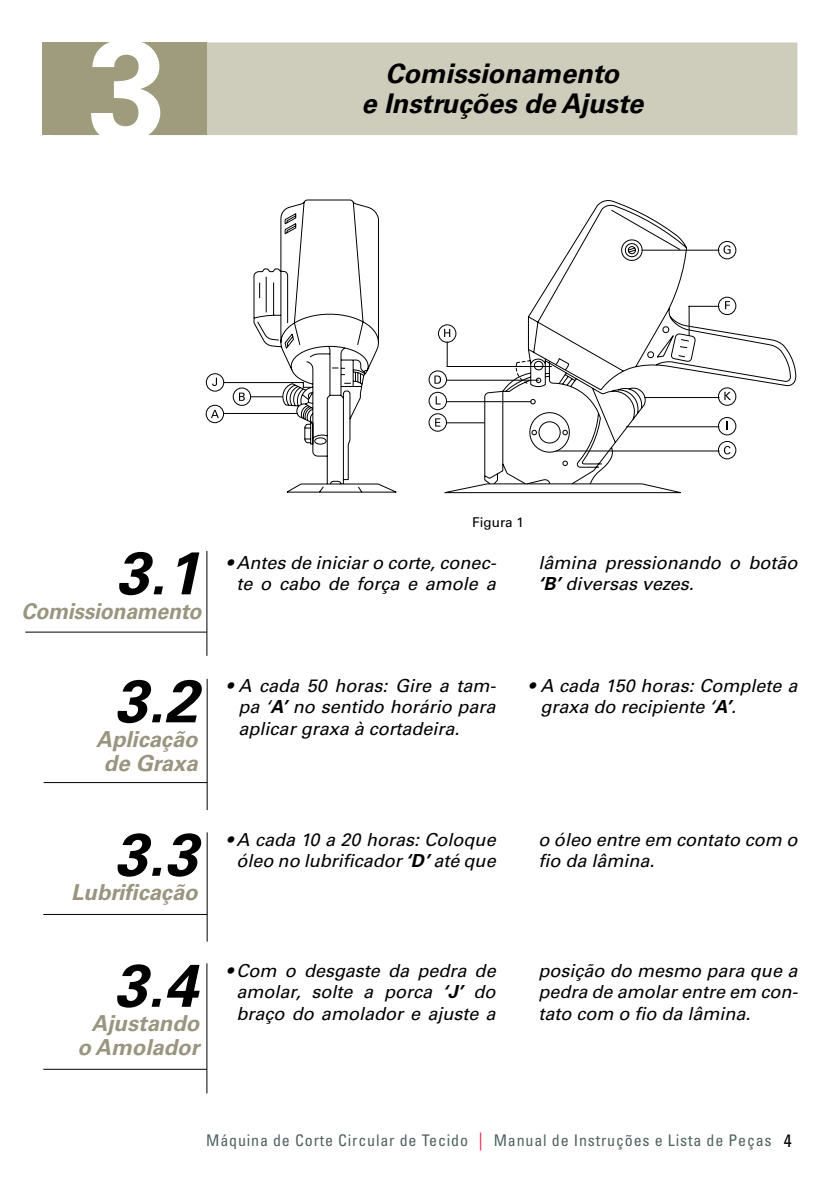
<style>
.page{position:relative;width:840px;height:1191px;background:#fff}
.page>*{position:absolute;margin:0;border:0;box-sizing:border-box;transform-origin:0 0}
.t1{font:700 142.4px "Univers LT Std";color:#fff}
.t2{font:italic 700 60px/128px "Univers LT Std";color:#000}
.t3{font:italic 700 27px/30px "Univers LT Std";color:#000;text-align:center}
.t4{font:italic 700 22px/24px "Univers LT Std";color:#9a9580;text-align:center}
.t5{font:italic 700 22px "Univers LT Std";color:#9a9580;scale:.96 1}
.t6{font:italic 18px/21.6px "Univers LT Std";color:#000;text-align:center}
.t7{font:condensed 16px "Univers LT Std";letter-spacing:.05em;color:#506360}
.t8{font:13.6px "Univers LT Std";color:#000}
.s1{font-weight:700}
.s2{font-size:18px;color:#ed2951}
.s3{font-size:18px;color:#000}
</style>
<div class="page">
<div style="left:207px;top:42px;width:590px;height:93px;background:#ceccbb"></div>
<div style="left:43px;top:42px;width:164px;height:93px;background:#9e9c7d"></div>
<hr style="left:25px;top:632px;width:182px;height:1px;background:#000">
<hr style="left:44px;top:782px;width:163px;height:1px;background:#000">
<hr style="left:43px;top:914px;width:164px;height:1px;background:#000">
<hr style="left:43px;top:1069px;width:164px;height:1px;background:#000">
<hr style="left:206px;top:551px;width:1px;height:105px;background:#000">
<hr style="left:207px;top:679px;width:1px;height:131px;background:#000">
<hr style="left:207px;top:832px;width:1px;height:109px;background:#000">
<hr style="left:206px;top:963px;width:1px;height:130px;background:#000">
<svg style="left:253px;top:199px;width:543px;height:294px"></svg>
<div style="left:206px;top:405px;width:18px;height:18px;border:1px solid #000;border-radius:50%"></div>
<svg style="left:211px;top:410px;width:8px;height:8px"></svg>
<div style="left:233px;top:388px;width:18px;height:17px;border:1px solid #000;border-radius:50%"></div>
<svg style="left:239px;top:392px;width:6px;height:9px"></svg>
<div style="left:428px;top:371px;width:18px;height:17px;border:1px solid #000;border-radius:50%"></div>
<svg style="left:434px;top:375px;width:7px;height:9px"></svg>
<div style="left:717px;top:441px;width:18px;height:18px;border:1px solid #000;border-radius:50%"></div>
<svg style="left:723px;top:446px;width:7px;height:8px"></svg>
<div style="left:428px;top:413px;width:18px;height:18px;border:1px solid #000;border-radius:50%"></div>
<svg style="left:435px;top:418px;width:5px;height:8px"></svg>
<div style="left:428px;top:392px;width:18px;height:18px;border:1px solid #000;border-radius:50%"></div>
<svg style="left:435px;top:396px;width:5px;height:8px"></svg>
<div style="left:717px;top:388px;width:18px;height:17px;border:1px solid #000;border-radius:50%"></div>
<svg style="left:724px;top:392px;width:6px;height:8px"></svg>
<div style="left:206px;top:373px;width:18px;height:18px;border:1px solid #000;border-radius:50%"></div>
<svg style="left:212px;top:378px;width:5px;height:8px"></svg>
<div style="left:717px;top:417px;width:18px;height:18px;border:1px solid #000;border-radius:50%"></div>
<div style="left:438px;top:325px;width:18px;height:17px;border:1px solid #000;border-radius:50%"></div>
<div style="left:717px;top:241px;width:18px;height:18px;border:1px solid #000;border-radius:50%"></div>
<svg style="left:723px;top:245px;width:7px;height:9px"></svg>
<div style="left:717px;top:297px;width:18px;height:18px;border:1px solid #000;border-radius:50%"></div>
<svg style="left:724px;top:301px;width:5px;height:8px"></svg>
<svg style="left:303px;top:382px;width:7px;height:6px"></svg>
<hr style="left:224px;top:382px;width:79px;height:1px;background:#000">
<hr style="left:251px;top:396px;width:31px;height:1px;background:#000">
<hr style="left:223px;top:413px;width:74px;height:1px;background:#000">
<hr style="left:447px;top:380px;width:91px;height:1px;background:#000">
<hr style="left:447px;top:401px;width:83px;height:1px;background:#000">
<hr style="left:447px;top:366px;width:104px;height:1px;background:#000">
<svg style="left:444px;top:329px;width:6px;height:37px"></svg>
<hr style="left:446px;top:422px;width:38px;height:1px;background:#000">
<hr style="left:641px;top:250px;width:77px;height:1px;background:#000">
<svg style="left:483px;top:306px;width:212px;height:179px"></svg>
<hr style="left:688px;top:306px;width:30px;height:1px;background:#000">
<hr style="left:644px;top:397px;width:74px;height:1px;background:#000">
<hr style="left:626px;top:426px;width:92px;height:1px;background:#000">
<hr style="left:556px;top:450px;width:162px;height:1px;background:#000">
<h1 class="t1" style="left:88px;top:6px;width:81px">3</h1>
<h3 class="t3" style="left:361px;top:59px;width:283px">Comissionamento<br>e Instruções de Ajuste</h3>
<h2 class="t2" style="left:114px;top:510px;width:87px">3.1<br>3.2</h2>
<p class="t5" style="left:22px;top:598px;width:189px">Comissionamento</p>
<p class="t4" style="left:96px;top:727px;width:103px">Aplicação de Graxa</p>
<h2 class="t2" style="left:114px;top:791px;width:85px">3.3</h2>
<p class="t4" style="left:71px;top:880px;width:128px">Lubrificação</p>
<h2 class="t2" style="left:114px;top:922px;width:85px">3.4</h2>
<p class="t4" style="left:77px;top:1011px;width:123px;text-align:right">Ajustando o Amolador</p>
<p class="t8" style="left:472px;top:514px;width:53px">Figura 1</p>
<p class="t6" style="left:226px;top:552px;width:271px">• Antes de iniciar o corte, conec&shy;te o cabo de força e amole a</p>
<p class="t6" style="left:538px;top:552px;width:260px;text-align:left">lâmina pressionando o botão <span class="s1">‘B’</span> diversas vezes.</p>
<p class="t6" style="left:238px;top:675px;width:259px;text-align:justify;text-indent:-12px">• A cada 50 horas: Gire a tam&shy;pa ‘<span class="s1">A’</span> no sentido horário para aplicar graxa à cortadeira.</p>
<p class="t6" style="left:540px;top:675px;width:258px;text-align:left;text-indent:-12px">• A cada 150 horas: Complete a graxa do recipiente ‘<span class="s1">A’</span>.</p>
<p class="t6" style="left:226px;top:828px;width:270px">• A cada 10 a 20 horas: Coloque óleo no lubrificador <span class="s1">‘D’</span> até que</p>
<p class="t6" style="left:226px;top:959px;width:270px">• Com o desgaste da pedra de amolar, solte a porca <span class="s1">‘J’</span> do braço do amolador e ajuste a</p>
<p class="t6" style="left:538px;top:828px;width:260px;text-align:left">o óleo entre em contato com o fio da lâmina.</p>
<p class="t6" style="left:538px;top:959px;width:261px;text-align:justify">posição do mesmo para que a pedra de amolar entre em con&shy;tato com o fio da lâmina.</p>
<p class="t7" style="left:206px;top:1130px;width:586px">Máquina de Corte Circular de Tecido <span class="s2">|</span> Manual de Instruções e Lista de Peças <span class="s3">4</span></p>
</div>
